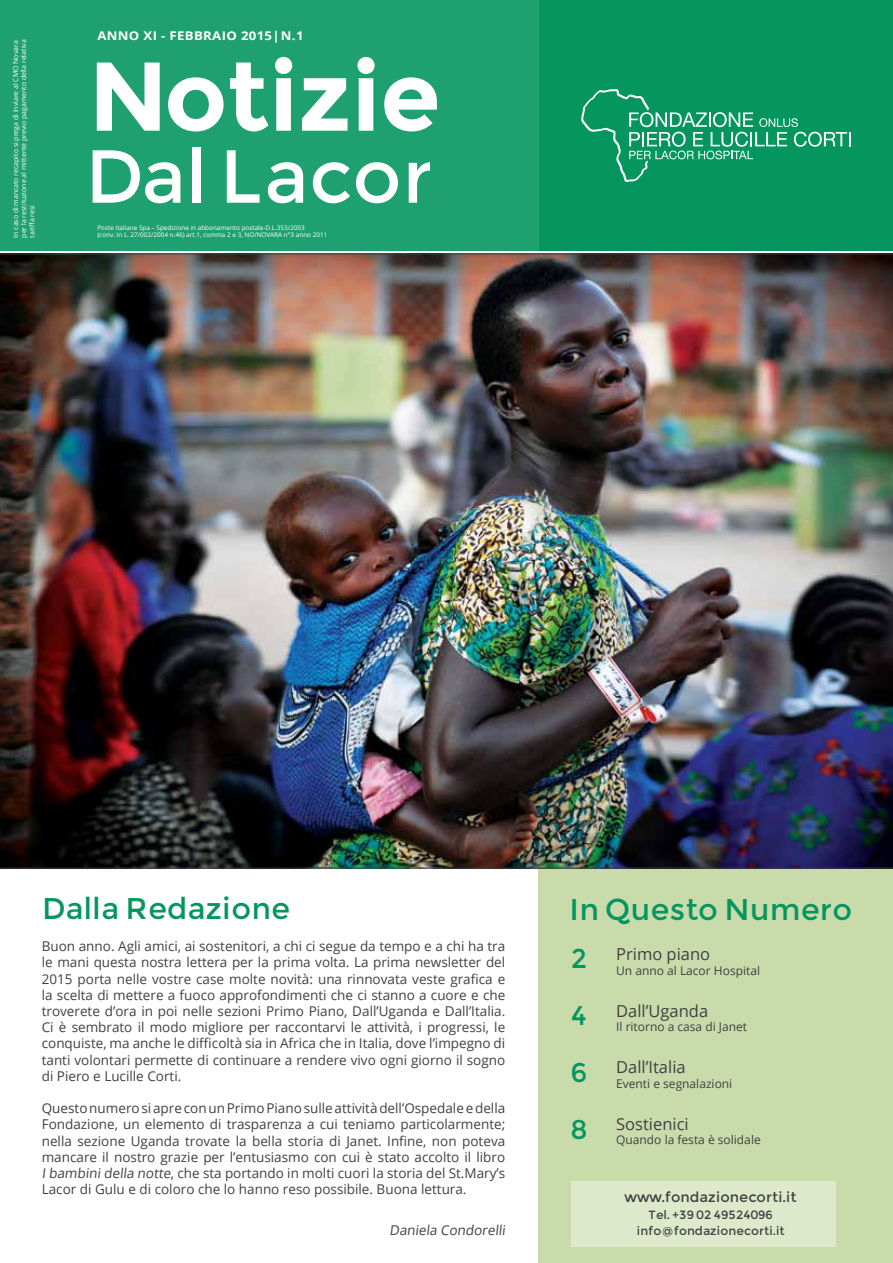
<style>
.page{position:relative;width:893px;height:1263px;background:#fff}
.page>*{position:absolute;margin:0;border:0;box-sizing:border-box;transform-origin:0 0}
.t1{font:700 97.5px "Montserrat";color:#fff}
.t2{font:75px "Montserrat";color:#fff}
.t3{font:30px "Montserrat";color:#059660}
.t4{font:27px/57px "Montserrat";color:#059660;text-align:justify}
.t5{font:16.5px "Open Sans";color:#414042}
.t6{font:14.25px "Montserrat";color:#414042}
.t7{font:13.5px/16.2px "Open Sans";color:#414042;text-align:justify}
.t8{font:12px "Open Sans";color:#414042}
.t9{font:12px/16.5px "Montserrat";color:#414042;text-align:center}
.t10{font:700 12px "Open Sans";letter-spacing:.025em;color:#fff;scale:1.1 1}
.t11{font:6.9px/8.2px "Open Sans";color:#fff}
.t12{font:6.3px/7.6px "Open Sans";color:#fff}
</style>
<div class="page">
<div style="left:0;top:0;width:539px;height:251px;background:#1ea070"></div>
<div style="left:539px;top:0;width:354px;height:251px;background:#059660"></div>
<div style="left:539px;top:859px;width:354px;height:404px;background:#cadbab"></div>
<img style="left:0;top:254px;width:893px;height:614px">
<div style="left:571px;top:1181px;width:264px;height:65px;background:#dee9cc"></div>
<svg style="left:581px;top:89px;width:269px;height:93px"></svg>
<p class="t11" style="left:11px;top:238px;width:200px;rotate:-90deg">In caso di mancato recapito si prega di inviare al CMO Novara per la restituzione al mittente previo pagamento della relativa tariffa resi</p>
<p class="t10" style="left:97px;top:27px;width:189px">ANNO XI - FEBBRAIO 2015|N.1</p>
<h1 class="t1" style="left:88px;top:38px;width:354px">Notizie</h1>
<h2 class="t2" style="left:84px;top:130px;width:351px">Dal Lacor</h2>
<p class="t12" style="left:97px;top:223px;width:231px">Poste Italiane Spa – Spedizione in abbonamento postale-D.L.353/2003<br>(conv. In L. 27/002/2004 n.46) art.1, comma 2 e 3, NO/NOVARA n°3 anno 2011</p>
<h3 class="t3" style="left:42px;top:890px;width:250px">Dalla Redazione</h3>
<p class="t7" style="left:42px;top:938px;width:465px">Buon anno. Agli amici, ai sostenitori, a chi ci segue da tempo e a chi ha tra le mani questa nostra lettera per la prima volta. La prima newsletter del 2015 porta nelle vostre case molte novità: una rinnovata veste grafica e la scelta di mettere a fuoco approfondimenti che ci stanno a cuore e che troverete d’ora in poi nelle sezioni Primo Piano, Dall’Uganda e Dall’Italia.<br>Ci è sembrato il modo migliore per raccontarvi le attività, i progressi, le conquiste, ma anche le difficoltà sia in Africa che in Italia, dove l’impegno di tanti volontari permette di continuare a rendere vivo ogni giorno il sogno di Piero e Lucille Corti.</p>
<p class="t7" style="left:42px;top:1100px;width:465px">Questo numero si apre con un Primo Piano sulle attività dell’Ospedale e della Fondazione, un elemento di trasparenza a cui teniamo particolarmente; nella sezione Uganda trovate la bella storia di Janet. Infine, non poteva mancare il nostro grazie per l’entusiasmo con cui è stato accolto il libro I bambini della notte, che sta portando in molti cuori la storia del St.Mary’s Lacor di Gulu e di coloro che lo hanno reso possibile. Buona lettura.</p>
<p class="t7" style="left:389px;top:1222px;width:119px">Daniela Condorelli</p>
<h3 class="t3" style="left:569px;top:891px;width:285px">In Questo Numero</h3>
<h3 class="t4" style="left:571px;top:929px;width:18px">2<br>4<br>6<br>8</h3>
<p class="t5" style="left:616px;top:943px;width:96px">Primo piano</p>
<p class="t8" style="left:616px;top:962px;width:145px">Un anno al Lacor Hospital</p>
<p class="t5" style="left:616px;top:999px;width:94px">Dall’Uganda</p>
<p class="t8" style="left:616px;top:1019px;width:132px">Il ritorno a casa di Janet</p>
<p class="t5" style="left:616px;top:1056px;width:71px">Dall’Italia</p>
<p class="t8" style="left:616px;top:1075px;width:118px">Eventi e segnalazioni</p>
<p class="t5" style="left:616px;top:1112px;width:74px">Sostienici</p>
<p class="t8" style="left:616px;top:1131px;width:146px">Quando la festa è solidale</p>
<p class="t6" style="left:624px;top:1188px;width:174px">www.fondazionecorti.it</p>
<p class="t9" style="left:636px;top:1206px;width:150px">Tel. +39 02 49524096 info@fondazionecorti.it</p>
</div>
